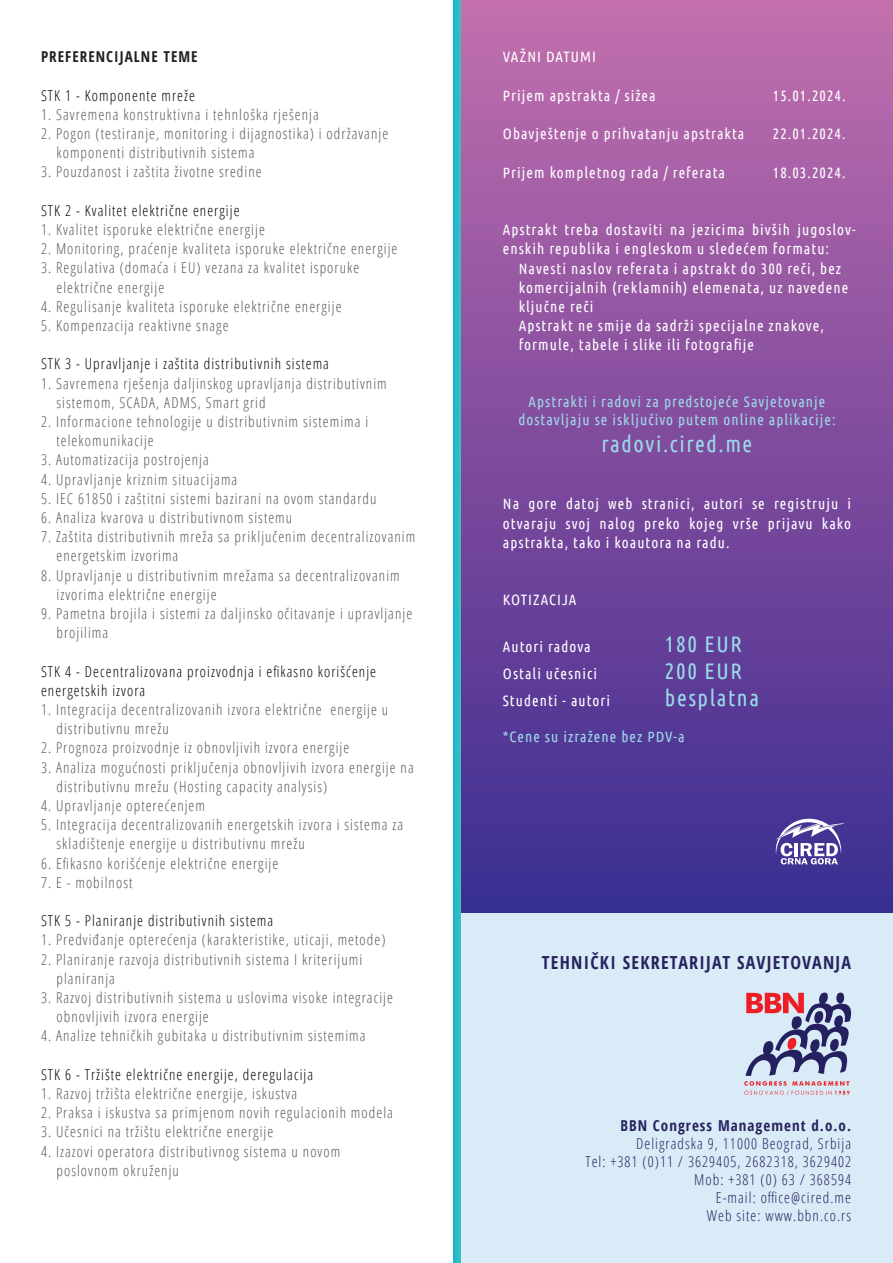
<style>
.page{position:relative;width:893px;height:1263px;background:#fff}
.page>*{position:absolute;margin:0;border:0;box-sizing:border-box;transform-origin:0 0}
.t1{font:22.5px "Ubuntu Condensed";letter-spacing:.07em;color:#9bd9e8}
.t2{font:700 condensed 18px "Open Sans";letter-spacing:.07em;color:#27235e}
.t3{font:300 condensed 15px/19.2px "Open Sans";letter-spacing:.07em;color:#595959}
.t4{font:15px/19.2px "Ubuntu Condensed";letter-spacing:.07em;color:#fff}
.t5{font:300 condensed 15px/19.2px "Open Sans";letter-spacing:.07em;color:#040503}
.t6{font:300 condensed 15px/18px "Open Sans";letter-spacing:.07em;color:#27235e;text-align:right}
.t7{font:15px/18px "Ubuntu Condensed";letter-spacing:.07em;color:#9bd9e8;text-align:center}
.t8{font:700 condensed 15px "Open Sans";letter-spacing:.07em;color:#27235e}
.t9{font:700 condensed 15px "Open Sans";letter-spacing:.07em;color:#231f20}
</style>
<div class="page">
<div style="left:460px;top:912px;width:433px;height:351px;background:#daebf8"></div>
<div style="left:454px;top:0;width:439px;height:912px;background:linear-gradient(to bottom,#c36eac,#392c90)"></div>
<svg style="left:453px;top:0;width:7px;height:1263px"></svg>
<svg style="left:744px;top:992px;width:108px;height:103px"></svg>
<svg style="left:775px;top:819px;width:70px;height:45px"></svg>
<p class="t9" style="left:41px;top:46px;width:158px">PREFERENCIJALNE TEME</p>
<p class="t5" style="left:41px;top:85px;width:156px">STK 1 - Komponente mreže</p>
<p class="t3" style="left:41px;top:104px;width:279px">1. Savremena konstruktivna i tehnloška rješenja</p>
<p class="t3" style="left:56px;top:123px;width:333px;text-indent:-15px">2. Pogon (testiranje, monitoring i dijagnostika) i održavanje komponenti distributivnih sistema</p>
<p class="t3" style="left:41px;top:162px;width:222px">3. Pouzdanost i zaštita životne sredine</p>
<p class="t5" style="left:41px;top:200px;width:200px">STK 2 - Kvalitet električne energije</p>
<p class="t3" style="left:41px;top:219px;width:225px">1. Kvalitet isporuke električne energije</p>
<p class="t3" style="left:41px;top:239px;width:358px">2. Monitoring, praćenje kvaliteta isporuke električne energije</p>
<p class="t3" style="left:56px;top:258px;width:304px;text-indent:-15px">3. Regulativa (domaća i EU) vezana za kvalitet isporuke električne energije</p>
<p class="t3" style="left:41px;top:296px;width:302px">4. Regulisanje kvaliteta isporuke električne energije</p>
<p class="t3" style="left:41px;top:315px;width:189px">5. Kompenzacija reaktivne snage</p>
<p class="t5" style="left:41px;top:354px;width:290px">STK 3 - Upravljanje i zaštita distributivnih sistema</p>
<p class="t3" style="left:56px;top:373px;width:332px;text-indent:-15px">1. Savremena rješenja daljinskog upravljanja distributivnim sistemom, SCADA, ADMS, Smart grid</p>
<p class="t3" style="left:56px;top:411px;width:313px;text-indent:-15px">2. Informacione tehnologije u distributivnim sistemima i telekomunikacije</p>
<p class="t3" style="left:41px;top:450px;width:169px">3. Automatizacija postrojenja</p>
<p class="t3" style="left:41px;top:469px;width:198px">4. Upravljanje kriznim situacijama</p>
<p class="t3" style="left:41px;top:488px;width:337px">5. IEC 61850 i zaštitni sistemi bazirani na ovom standardu</p>
<p class="t3" style="left:41px;top:507px;width:253px">6. Analiza kvarova u distributivnom sistemu</p>
<p class="t3" style="left:56px;top:527px;width:360px;text-indent:-15px">7. Zaštita distributivnih mreža sa priključenim decentralizovanim energetskim izvorima</p>
<p class="t3" style="left:56px;top:565px;width:345px;text-indent:-15px">8. Upravljanje u distributivnim mrežama sa decentralizovanim izvorima električne energije</p>
<p class="t3" style="left:56px;top:603px;width:357px;text-indent:-15px">9. Pametna brojila i sistemi za daljinsko očitavanje i upravljanje brojilima</p>
<p class="t5" style="left:41px;top:661px;width:337px">STK 4 - Decentralizovana proizvodnja i efikasno korišćenje energetskih izvora</p>
<p class="t3" style="left:56px;top:699px;width:333px;text-indent:-15px">1. Integracija decentralizovanih izvora električne energije u distributivnu mrežu</p>
<p class="t3" style="left:41px;top:738px;width:310px">2. Prognoza proizvodnje iz obnovljivih izvora energije</p>
<p class="t3" style="left:56px;top:757px;width:359px;text-indent:-15px">3. Analiza mogućnosti priključenja obnovljivih izvora energije na distributivnu mrežu (Hosting capacity analysis)</p>
<p class="t3" style="left:41px;top:795px;width:166px">4. Upravljanje opterećenjem</p>
<p class="t3" style="left:56px;top:815px;width:348px;text-indent:-15px">5. Integracija decentralizovanih energetskih izvora i sistema za skladištenje energije u distributivnu mrežu</p>
<p class="t3" style="left:41px;top:853px;width:239px">6. Efikasno korišćenje električne energije</p>
<p class="t3" style="left:41px;top:872px;width:93px">7. E - mobilnost</p>
<p class="t5" style="left:41px;top:911px;width:234px">STK 5 - Planiranje distributivnih sistema</p>
<p class="t3" style="left:41px;top:930px;width:346px">1. Predviđanje opterećenja (karakteristike, uticaji, metode)</p>
<p class="t3" style="left:56px;top:949px;width:307px;text-indent:-15px">2. Planiranje razvoja distributivnih sistema I kriterijumi planiranja</p>
<p class="t3" style="left:56px;top:987px;width:338px;text-indent:-15px">3. Razvoj distributivnih sistema u uslovima visoke integracije obnovljivih izvora energije</p>
<p class="t3" style="left:41px;top:1026px;width:326px">4. Analize tehničkih gubitaka u distributivnim sistemima</p>
<p class="t5" style="left:41px;top:1064px;width:274px">STK 6 - Tržište električne energije, deregulacija</p>
<p class="t3" style="left:41px;top:1083px;width:258px">1. Razvoj tržišta električne energije, iskustva</p>
<p class="t3" style="left:41px;top:1103px;width:353px">2. Praksa i iskustva sa primjenom novih regulacionih modela</p>
<p class="t3" style="left:41px;top:1122px;width:234px">3. Učesnici na tržištu električne energije</p>
<p class="t3" style="left:56px;top:1141px;width:285px;text-indent:-15px">4. Izazovi operatora distributivnog sistema u novom poslovnom okruženju</p>
<p class="t4" style="left:503px;top:47px;width:95px">VAŽNI DATUMI</p>
<p class="t4" style="left:503px;top:85px;width:154px">Prijem apstrakta / sižea</p>
<p class="t4" style="left:773px;top:85px;width:74px">15.01.2024.</p>
<p class="t4" style="left:503px;top:124px;width:243px">Obavještenje o prihvatanju apstrakta</p>
<p class="t4" style="left:773px;top:124px;width:74px">22.01.2024.</p>
<p class="t4" style="left:503px;top:162px;width:224px">Prijem kompletnog rada / referata</p>
<p class="t4" style="left:773px;top:162px;width:74px">18.03.2024.</p>
<p class="t4" style="left:503px;top:220px;width:354px">Apstrakt treba dostaviti na jezicima bivših jugoslov&shy;enskih republika i engleskom u sledećem formatu:</p>
<p class="t4" style="left:519px;top:258px;width:331px">Navesti naslov referata i apstrakt do 300 reči, bez komercijalnih (reklamnih) elemenata, uz navedene ključne reči<br>Apstrakt ne smije da sadrži specijalne znakove, formule, tabele i slike ili fotografije</p>
<p class="t7" style="left:518px;top:392px;width:319px">Apstrakti i radovi za predstojeće Savjetovanje dostavljaju se isključivo putem online aplikacije:</p>
<h1 class="t1" style="left:602px;top:430px;width:152px">radovi.cired.me</h1>
<p class="t4" style="left:503px;top:494px;width:350px;text-align:justify">Na gore datoj web stranici, autori se registruju i otvaraju svoj nalog preko kojeg vrše prijavu kako apstrakta, tako i koautora na radu.</p>
<p class="t4" style="left:503px;top:590px;width:75px">KOTIZACIJA</p>
<p class="t4" style="left:503px;top:636px;width:89px">Autori radova</p>
<h1 class="t1" style="left:665px;top:630px;width:79px">180 EUR</h1>
<p class="t4" style="left:503px;top:663px;width:96px">Ostali učesnici</p>
<h1 class="t1" style="left:665px;top:657px;width:79px">200 EUR</h1>
<p class="t4" style="left:503px;top:690px;width:109px">Studenti - autori</p>
<h1 class="t1" style="left:665px;top:684px;width:96px">besplatna</h1>
<p class="t7" style="left:503px;top:727px;width:183px">*Cene su izražene bez PDV-a</p>
<p class="t2" style="left:542px;top:950px;width:311px">TEHNIČKI SEKRETARIJAT SAVJETOVANJA</p>
<p class="t8" style="left:620px;top:1115px;width:232px">BBN Congress Management d.o.o.</p>
<p class="t6" style="left:585px;top:1134px;width:267px">Deligradska 9, 11000 Beograd, Srbija<br>Tel: +381 (0)11 / 3629405, 2682318, 3629402<br>Mob: +381 (0) 63 / 368594<br>E-mail: office@cired.me<br>Web site: www.bbn.co.rs</p>
</div>
